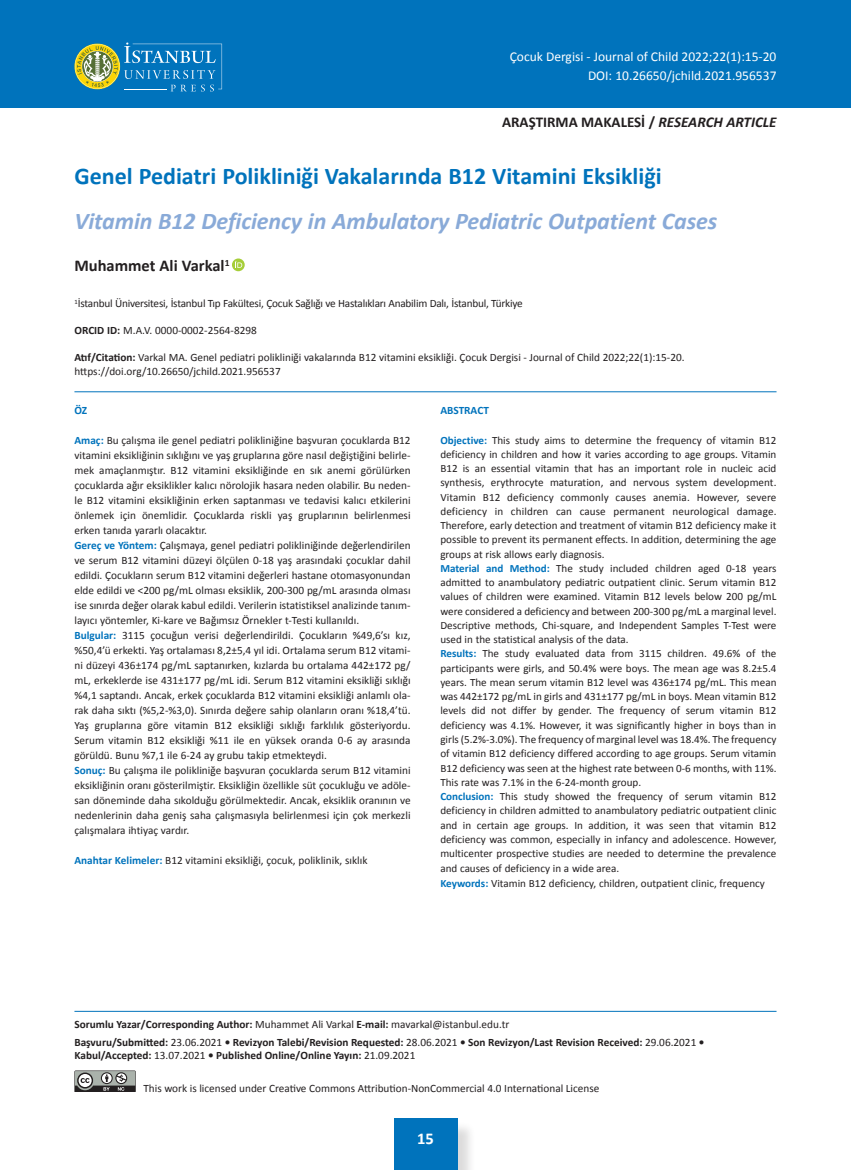
<style>
.page{position:relative;width:851px;height:1170px;background:#fff}
.page>*{position:absolute;margin:0;border:0;box-sizing:border-box;transform-origin:0 0}
.t1{font:italic 700 24px "Calibri";letter-spacing:-.005em;color:#89aad8}
.t2{font:700 24px "Calibri";color:#0073bc}
.t3{font:700 16.5px "Calibri";color:#231f20}
.t4{font:700 16.5px "Calibri";color:#fff}
.t5{font:700 15px "Calibri";color:#231f20}
.t6{font:13.5px/19.5px "Calibri";color:#fff;text-align:right}
.t7{font:11.25px/15px "Calibri";color:#231f20}
.t8{font:700 11.25px/17.7px "Calibri";color:#231f20}
.t9{font:11.25px "Calibri";letter-spacing:-.02em;color:#231f20}
.t10{font:700 11.25px "Calibri";color:#0073bc}
.t11{font:11.1px/14.2px "Calibri";color:#231f20}
.s1{font-style:italic}
.s2{font-weight:700}
.s3{font-weight:700;color:#0073bc}
.s4{font-weight:400}
</style>
<div class="page">
<div style="left:396px;top:1121px;width:80px;height:48px;background:#231f20;opacity:.16"></div>
<div style="left:393px;top:1118px;width:64px;height:51px;background:#0073bc"></div>
<div style="left:0;top:0;width:850px;height:107px;background:#0073bc"></div>
<svg style="left:232px;top:258px;width:13px;height:13px"></svg>
<svg style="left:235px;top:261px;width:7px;height:7px"></svg>
<hr style="left:74px;top:1010px;width:702px;height:1px;background:#0073bc">
<hr style="left:74px;top:391px;width:702px;height:1px;background:#0073bc">
<svg style="left:74px;top:1070px;width:62px;height:21px"></svg>
<svg style="left:74px;top:43px;width:148px;height:49px"></svg>
<p class="t6" style="left:509px;top:46px;width:268px">Çocuk Dergisi - Journal of Child 2022;22(1):15-20<br>DOI: 10.26650/jchild.2021.956537</p>
<h3 class="t5" style="left:502px;top:112px;width:276px">ARAŞTIRMA MAKALESİ / <span class="s1">RESEARCH ARTICLE</span></h3>
<h1 class="t2" style="left:74px;top:161px;width:588px">Genel Pediatri Polikliniği Vakalarında B12 Vitamini Eksikliği</h1>
<h1 class="t1" style="left:74px;top:206px;width:644px">Vitamin B12 Deficiency in Ambulatory Pediatric Outpatient Cases</h1>
<h2 class="t3" style="left:74px;top:255px;width:156px">Muhammet Ali Varkal<sup>1</sup></h2>
<p class="t9" style="left:74px;top:296px;width:450px"><sup>1</sup>İstanbul Üniversitesi, İstanbul Tıp Fakültesi, Çocuk Sağlığı ve Hastalıkları Anabilim Dalı, İstanbul, Türkiye</p>
<p class="t7" style="left:74px;top:323px;width:184px"><span class="s2">ORCID ID:</span> M.A.V. 0000-0002-2564-8298</p>
<p class="t7" style="left:74px;top:351px;width:611px;line-height:13.5px"><span class="s2">Atıf/Citation:</span> Varkal MA. Genel pediatri polikliniği vakalarında B12 vitamini eksikliği. Çocuk Dergisi - Journal of Child 2022;22(1):15-20. https://doi.org/10.26650/jchild.2021.956537</p>
<p class="t10" style="left:74px;top:403px;width:14px">ÖZ</p>
<p class="t7" style="left:74px;top:433px;width:337px"><span class="s3">Amaç:</span> Bu çalışma ile genel pediatri polikliniğine başvuran çocuklarda B12 vitamini eksikliğinin sıklığını ve yaş gruplarına göre nasıl değiştiğini belirle&shy;mek amaçlanmıştır. B12 vitamini eksikliğinde en sık anemi görülürken çocuklarda ağır eksiklikler kalıcı nörolojik hasara neden olabilir. Bu neden&shy;le B12 vitamini eksikliğinin erken saptanması ve tedavisi kalıcı etkilerini önlemek için önemlidir. Çocuklarda riskli yaş gruplarının belirlenmesi erken tanıda yararlı olacaktır.<br><span class="s3">Gereç ve Yöntem:</span> Çalışmaya, genel pediatri polikliniğinde değerlendirilen ve serum B12 vitamini düzeyi ölçülen 0-18 yaş arasındaki çocuklar dahil edildi. Çocukların serum B12 vitamini değerleri hastane otomasyonundan elde edildi ve &lt;200 pg/mL olması eksiklik, 200-300 pg/mL arasında olması ise sınırda değer olarak kabul edildi. Verilerin istatistiksel analizinde tanım&shy;layıcı yöntemler, Ki-kare ve Bağımsız Örnekler t-Testi kullanıldı.<br><span class="s3">Bulgular:</span> 3115 çocuğun verisi değerlendirildi. Çocukların %49,6’sı kız, %50,4’ü erkekti. Yaş ortalaması 8,2±5,4 yıl idi. Ortalama serum B12 vitami&shy;ni düzeyi 436±174 pg/mL saptanırken, kızlarda bu ortalama 442±172 pg/ mL, erkeklerde ise 431±177 pg/mL idi. Serum B12 vitamini eksikliği sıklığı %4,1 saptandı. Ancak, erkek çocuklarda B12 vitamini eksikliği anlamlı ola&shy;rak daha sıktı (%5,2-%3,0). Sınırda değere sahip olanların oranı %18,4’tü.<br>Yaş gruplarına göre vitamin B12 eksikliği sıklığı farklılık gösteriyordu.<br>Serum vitamin B12 eksikliği %11 ile en yüksek oranda 0-6 ay arasında görüldü. Bunu %7,1 ile 6-24 ay grubu takip etmekteydi.<br><span class="s3">Sonuç:</span> Bu çalışma ile polikliniğe başvuran çocuklarda serum B12 vitamini eksikliğinin oranı gösterilmiştir. Eksikliğin özellikle süt çocukluğu ve adöle&shy;san döneminde daha sıkolduğu görülmektedir. Ancak, eksiklik oranının ve nedenlerinin daha geniş saha çalışmasıyla belirlenmesi için çok merkezli çalışmalara ihtiyaç vardır.</p>
<p class="t7" style="left:74px;top:853px;width:294px"><span class="s3">Anahtar Kelimeler:</span> B12 vitamini eksikliği, çocuk, poliklinik, sıklık</p>
<p class="t10" style="left:440px;top:403px;width:50px">ABSTRACT</p>
<p class="t11" style="left:440px;top:432px;width:337px"><span class="s3">Objective:</span> This study aims to determine the frequency of vitamin B12 deficiency in children and how it varies according to age groups. Vitamin B12 is an essential vitamin that has an important role in nucleic acid synthesis, erythrocyte maturation, and nervous system development.<br>Vitamin B12 deficiency commonly causes anemia. However, severe deficiency in children can cause permanent neurological damage.<br>Therefore, early detection and treatment of vitamin B12 deficiency make it possible to prevent its permanent effects. In addition, determining the age groups at risk allows early diagnosis.<br><span class="s3">Material and Method:</span> The study included children aged 0-18 years admitted to anambulatory pediatric outpatient clinic. Serum vitamin B12 values of children were examined. Vitamin B12 levels below 200 pg/mL were considered a deficiency and between 200-300 pg/mL a marginal level.<br>Descriptive methods, Chi-square, and Independent Samples T-Test were used in the statistical analysis of the data.<br><span class="s3">Results:</span> The study evaluated data from 3115 children. 49.6% of the participants were girls, and 50.4% were boys. The mean age was 8.2±5.4 years. The mean serum vitamin B12 level was 436±174 pg/mL. This mean was 442±172 pg/mL in girls and 431±177 pg/mL in boys. Mean vitamin B12 levels did not differ by gender. The frequency of serum vitamin B12 deficiency was 4.1%. However, it was significantly higher in boys than in girls (5.2%-3.0%). The frequency of marginal level was 18.4%. The frequency of vitamin B12 deficiency differed according to age groups. Serum vitamin B12 deficiency was seen at the highest rate between 0-6 months, with 11%.<br>This rate was 7.1% in the 6-24-month group.<br><span class="s3">Conclusion:</span> This study showed the frequency of serum vitamin B12 deficiency in children admitted to anambulatory pediatric outpatient clinic and in certain age groups. In addition, it was seen that vitamin B12 deficiency was common, especially in infancy and adolescence. However, multicenter prospective studies are needed to determine the prevalence and causes of deficiency in a wide area.<br><span class="s3">Keywords:</span> Vitamin B12 deficiency, children, outpatient clinic, frequency</p>
<p class="t8" style="left:74px;top:1015px;width:631px">Sorumlu Yazar/Corresponding Author: <span class="s4">Muhammet Ali Varkal</span> E-mail: <span class="s4">mavarkal@istanbul.edu.tr<br></span>Başvuru/Submitted: <span class="s4">23.06.2021</span> • Revizyon Talebi/Revision Requested: <span class="s4">28.06.2021</span> • Son Revizyon/Last Revision Received: <span class="s4">29.06.2021</span> •</p>
<p class="t8" style="left:74px;top:1046px;width:342px">Kabul/Accepted: <span class="s4">13.07.2021</span> • Published Online/Online Yayın: <span class="s4">21.09.2021</span></p>
<p class="t7" style="left:143px;top:1080px;width:457px">This work is licensed under Creative Commons Attribution-NonCommercial 4.0 International License</p>
<h2 class="t4" style="left:417px;top:1127px;width:18px">15</h2>
</div>
